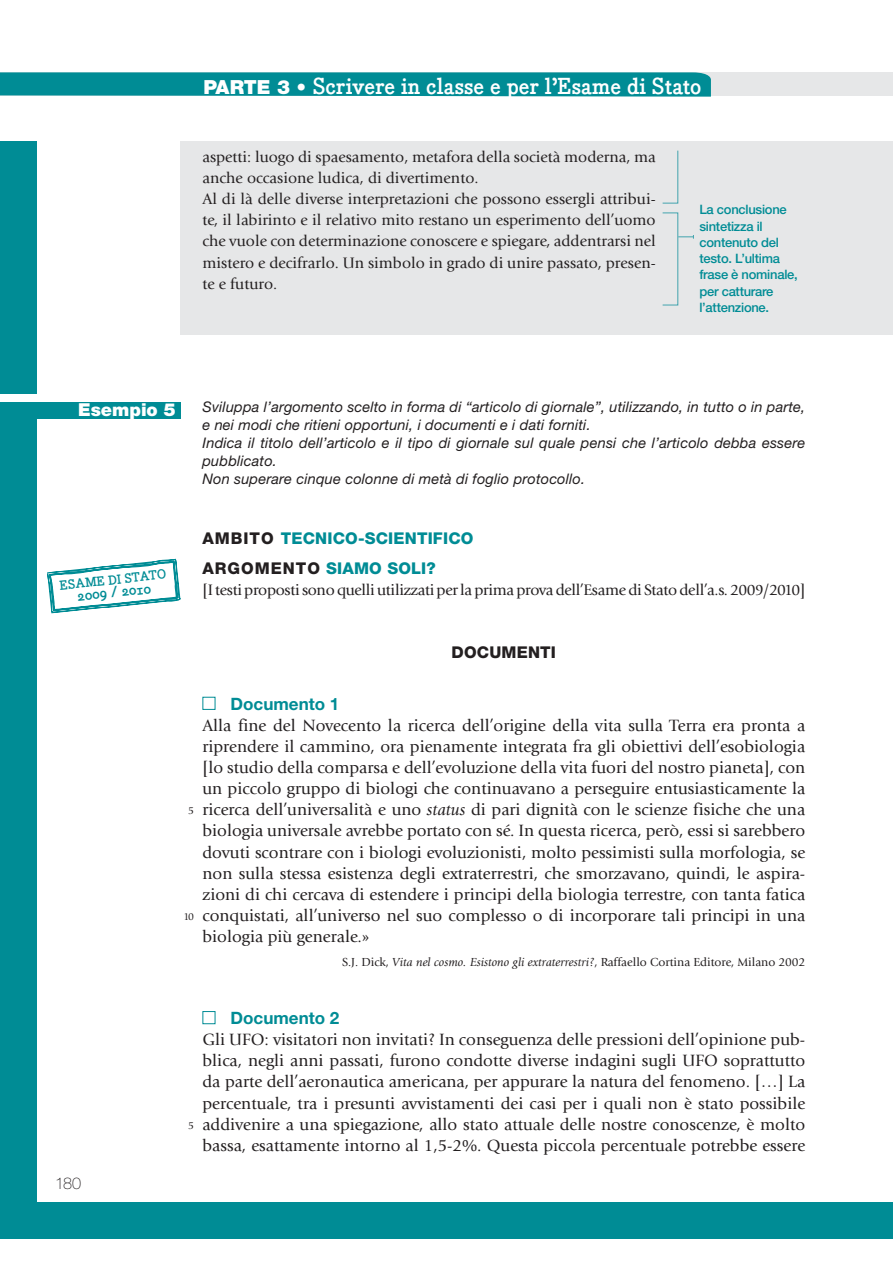
<style>
.page{position:relative;width:893px;height:1263px;background:#fff}
.page>*{position:absolute;margin:0;border:0;box-sizing:border-box;transform-origin:0 0}
.t1{font:700 22.65px "Bodoni Egyptian";color:#fff}
.t2{font:900 19.5px "Helvetica Neue LT Std";letter-spacing:-.01em;color:#fff}
.t3{font:900 17.85px "Helvetica Neue LT Std";color:#fff}
.t4{font:17.1px/21.1px "Giovanni Std";color:#231f20;text-align:justify}
.t5{font:700 17.1px "Helvetica Neue LT Std";color:#008c95}
.t6{font:800 16.2px/30.3px "Helvetica Neue LT Std";letter-spacing:.01em;color:#008c95}
.t7{font:800 16.2px "Helvetica Neue LT Std";letter-spacing:.01em;color:#231f20}
.t8{font:100 16.2px "Helvetica Neue LT Std";color:#231f20}
.t9{font:15.75px/21.1px "Giovanni Std";color:#231f20}
.t10{font:15.75px "Giovanni Std";letter-spacing:-.02em;color:#231f20}
.t11{font:italic 14.55px/17.9px "Helvetica Neue LT Std";letter-spacing:.01em;color:#231f20}
.t12{font:700 14.55px "Bodoni Egyptian";color:#008c95}
.t13{font:500 13.05px/16.2px "Helvetica Neue LT Std";letter-spacing:-.02em;color:#008c95}
.t14{font:700 13.05px "Bodoni Egyptian";color:#008c95}
.t15{font:12.15px "Giovanni Std";color:#231f20}
.t16{font:10.5px "Giovanni Std";color:#231f20}
.s1{color:#231f20}
.s2{font-style:italic}
</style>
<div class="page">
<div style="left:0;top:72px;width:893px;height:24px;background:#e6e7e8"></div>
<div style="left:0;top:72px;width:711px;height:24px;background:#008c95"></div>
<div style="left:202px;top:697px;width:13px;height:13px;border:1px solid #008c95"></div>
<div style="left:202px;top:1011px;width:13px;height:13px;border:1px solid #008c95"></div>
<div style="left:180px;top:141px;width:713px;height:194px;background:#e6e7e8"></div>
<div style="left:0;top:1202px;width:893px;height:37px;background:#008c95"></div>
<div style="left:0;top:141px;width:37px;height:1098px;background:#008c95"></div>
<svg style="left:662px;top:150px;width:17px;height:54px"></svg>
<svg style="left:678px;top:235px;width:16px;height:4px"></svg>
<div style="left:662px;top:213px;width:16px;height:92px;border:1px solid #42a4ae"></div>
<div style="left:0;top:402px;width:180px;height:16px;background:#008c95"></div>
<div style="left:0;top:394px;width:42px;height:8px;background:#fff"></div>
<svg style="left:47px;top:558px;width:134px;height:56px"></svg>
<p class="t2" style="left:203px;top:75px;width:104px">PARTE 3 •</p>
<h1 class="t1" style="left:490px;top:72px;width:196px">per l’Esame di Sta o</h1>
<h1 class="t1" style="left:313px;top:72px;width:390px">Scrivere in classe e per l’Esame di Stato</h1>
<p class="t9" style="left:202px;top:146px;width:455px">aspetti: luogo di spaesamento, metafora della società moderna, ma anche occasione ludica, di divertimento.<br>Al di là delle diverse interpretazioni che possono essergli attribui&shy;te, il labirinto e il relativo mito restano un esperimento dell’uomo che vuole con determinazione conoscere e spiegare, addentrarsi nel mistero e decifrarlo. Un simbolo in grado di unire passato, presen&shy;te e futuro.</p>
<p class="t13" style="left:699px;top:202px;width:100px">La conclusione sintetizza il contenuto del testo. L’ultima frase è nominale, per catturare l’attenzione.</p>
<p class="t3" style="left:78px;top:399px;width:99px">Esempio 5</p>
<p class="t11" style="left:202px;top:398px;width:604px">Sviluppa l’argomento scelto in forma di “articolo di giornale”, utilizzando, in tutto o in parte, e nei modi che ritieni opportuni, i documenti e i dati forniti.<br>Indica il titolo dell’articolo e il tipo di giornale sul quale pensi che l’articolo debba essere pubblicato.<br>Non superare cinque colonne di metà di foglio protocollo.</p>
<p class="t14" style="left:59px;top:577px;width:109px;rotate:-6deg">ESAME DI STATO</p>
<p class="t12" style="left:76px;top:587px;width:76px;rotate:-6deg">2009 / 2010</p>
<p class="t8" style="left:55px;top:1174px;width:28px">180</p>
<p class="t6" style="left:202px;top:523px;width:272px"><span class="s1">AMBITO</span> TECNICO-SCIENTIFICO<br><span class="s1">ARGOMENTO</span> SIAMO SOLI?</p>
<p class="t10" style="left:202px;top:581px;width:604px">[I testi proposti sono quelli utilizzati per la prima prova dell’Esame di Stato dell’a.s. 2009/2010]</p>
<p class="t7" style="left:452px;top:643px;width:106px">DOCUMENTI</p>
<p class="t16" style="left:188px;top:805px;width:7px">5</p>
<p class="t16" style="left:183px;top:910px;width:12px">10</p>
<p class="t5" style="left:231px;top:693px;width:110px">Documento 1</p>
<p class="t4" style="left:202px;top:715px;width:604px">Alla fine del Novecento la ricerca dell’origine della vita sulla Terra era pronta a riprendere il cammino, ora pienamente integrata fra gli obiettivi dell’esobiologia [lo studio della comparsa e dell’evoluzione della vita fuori del nostro pianeta], con un piccolo gruppo di biologi che continuavano a perseguire entusiasticamente la ricerca dell’universalità e uno <span class="s2">status</span> di pari dignità con le scienze fisiche che una biologia universale avrebbe portato con sé. In questa ricerca, però, essi si sarebbero dovuti scontrare con i biologi evoluzionisti, molto pessimisti sulla morfologia, se non sulla stessa esistenza degli extraterrestri, che smorzavano, quindi, le aspira&shy;zioni di chi cercava di estendere i principi della biologia terrestre, con tanta fatica conquistati, all’universo nel suo complesso o di incorporare tali principi in una biologia più generale.»</p>
<p class="t15" style="left:342px;top:955px;width:465px">S.J. Dick, <span class="s2">Vita nel cosmo. Esistono gli extraterrestri?</span>, Raffaello Cortina Editore, Milano 2002</p>
<p class="t16" style="left:188px;top:1119px;width:7px">5</p>
<p class="t5" style="left:231px;top:1007px;width:110px">Documento 2</p>
<p class="t4" style="left:202px;top:1029px;width:604px">Gli UFO: visitatori non invitati? In conseguenza delle pressioni dell’opinione pub&shy;blica, negli anni passati, furono condotte diverse indagini sugli UFO soprattutto da parte dell’aeronautica americana, per appurare la natura del fenomeno. […] La percentuale, tra i presunti avvistamenti dei casi per i quali non è stato possibile addivenire a una spiegazione, allo stato attuale delle nostre conoscenze, è molto bassa, esattamente intorno al 1,5-2%. Questa piccola percentuale potrebbe essere</p>
</div>
